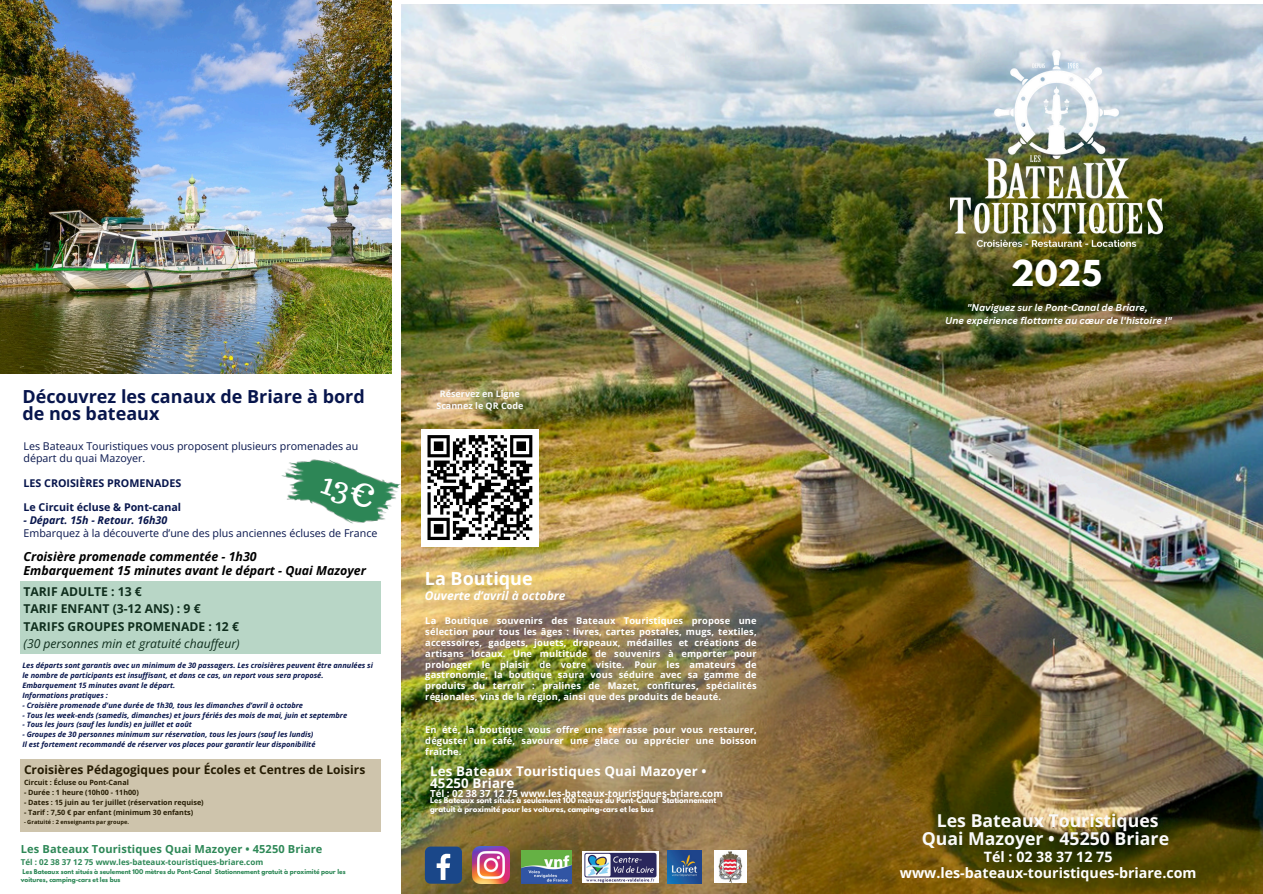
<style>
.page{position:relative;width:1263px;height:894px;background:#fff}
.page>*{position:absolute;margin:0;border:0;box-sizing:border-box;transform-origin:0 0}
.t1{font:700 31.65px "League Spartan";color:#fff}
.t2{font:700 18px/16.8px "Open Sans";color:#07154c}
.t3{font:700 18px "Open Sans";color:#fff}
.t4{font:700 17.7px/18px "Open Sans";color:#fafafa;text-align:center}
.t5{font:700 14.25px/15.8px "Open Sans";color:#fff;text-align:center}
.t6{font:700 13.35px/12px "Open Sans";letter-spacing:.01em;color:#fff}
.t7{font:italic 700 12.45px/14px "Open Sans";color:#000}
.t8{font:italic 12.15px/17.1px "Open Sans";color:#000}
.t9{font:700 12.15px/17.1px "Open Sans";color:#000}
.t10{font:700 12px "Open Sans";color:#000}
.t11{font:italic 700 12px "Open Sans";color:#fff}
.t12{font:700 11.1px "Open Sans";letter-spacing:.01em;color:#2e8857}
.t13{font:10.65px "Open Sans";color:#07154c}
.t14{font:700 10.65px "Open Sans";color:#07154c}
.t15{font:italic 700 10.65px "Open Sans";color:#07154c}
.t16{font:700 9.75px "Open Sans";color:#fff}
.t17{font:italic 700 9.6px "Canva Sans";color:#fff}
.t18{font:700 9.3px/10.8px "Open Sans";letter-spacing:.015em;color:#fff;text-align:justify}
.t19{font:700 9px "Open Sans";color:#fafafa}
.t20{font:700 8.1px "Open Sans";color:#2e8857}
.t21{font:italic 700 7.5px "Open Sans";color:#07154c}
.t22{font:700 7.2px "Open Sans";color:#000}
.t23{font:700 7.05px/9px "League Spartan";color:#fff}
.t24{font:700 5.85px/8.2px "League Spartan";color:#2e8857}
.t25{font:700 5.7px "Open Sans";color:#000}
.s1{font-weight:700;font-style:normal}
</style>
<div class="page">
<img style="left:0;top:0;width:392px;height:374px">
<img style="left:402px;top:5px;width:861px;height:888px">
<img style="left:472px;top:846px;width:37px;height:37px">
<div style="left:425px;top:846px;width:37px;height:37px;background:#1a4789;border-radius:6px"></div>
<svg style="left:425px;top:853px;width:32px;height:37px"></svg>
<img style="left:950px;top:50px;width:213px;height:196px">
<img style="left:281px;top:441px;width:135px;height:100px">
<img style="left:521px;top:849px;width:51px;height:34px">
<img style="left:668px;top:849px;width:34px;height:34px">
<img style="left:582px;top:851px;width:77px;height:31px">
<img style="left:714px;top:849px;width:33px;height:33px">
<div style="left:421px;top:428px;width:118px;height:118px;background:#fff"></div>
<svg style="left:427px;top:435px;width:106px;height:105px"></svg>
<div style="left:21px;top:580px;width:360px;height:73px;background:#b8d6c6"></div>
<div style="left:21px;top:759px;width:360px;height:73px;background:#cec4ac"></div>
<div style="left:320px;top:476px;width:57px;height:33px;background:#2d8656"></div>
<p class="t2" style="left:22px;top:387px;width:344px">Découvrez les canaux de Briare à bord de nos bateaux</p>
<p class="t13" style="left:24px;top:438px;width:336px">Les Bateaux Touristiques vous proposent plusieurs promenades au</p>
<p class="t13" style="left:24px;top:450px;width:123px">départ du quai Mazoyer.</p>
<p class="t14" style="left:24px;top:475px;width:159px">LES CROISIÈRES PROMENADES</p>
<p class="t14" style="left:24px;top:500px;width:159px">Le Circuit écluse &amp; Pont-canal</p>
<p class="t15" style="left:24px;top:512px;width:145px">- Départ. 15h - Retour. 16h30</p>
<p class="t13" style="left:24px;top:525px;width:355px">Embarquez à la découverte d’une des plus anciennes écluses de France</p>
<p class="t7" style="left:24px;top:549px;width:344px">Croisière promenade commentée - 1h30<br>Embarquement 15 minutes avant le départ - Quai Mazoyer</p>
<p class="t9" style="left:24px;top:582px;width:179px">TARIF ADULTE : 13 €<br>TARIF ENFANT (3-12 ANS) : 9 €</p>
<p class="t8" style="left:24px;top:618px;width:218px"><span class="s1">TARIFS GROUPES PROMENADE : 12 € </span>(30 personnes min et gratuité chauffeur)</p>
<p class="t21" style="left:22px;top:659px;width:352px">Les départs sont garantis avec un minimum de 30 passagers. Les croisières peuvent être annulées si</p>
<p class="t21" style="left:22px;top:669px;width:303px">le nombre de participants est insuffisant, et dans ce cas, un report vous sera proposé.</p>
<p class="t21" style="left:22px;top:679px;width:154px">Embarquement 15 minutes avant le départ.</p>
<p class="t21" style="left:22px;top:689px;width:87px">Informations pratiques :</p>
<p class="t21" style="left:22px;top:699px;width:282px">- Croisière promenade d'une durée de 1h30, tous les dimanches d’avril à octobre</p>
<p class="t21" style="left:22px;top:709px;width:326px">- Tous les week-ends (samedis, dimanches) et jours fériés des mois de mai, juin et septembre</p>
<p class="t21" style="left:22px;top:719px;width:171px">- Tous les jours (sauf les lundis) en juillet et août</p>
<p class="t21" style="left:22px;top:729px;width:293px">- Groupes de 30 personnes minimum sur réservation, tous les jours (sauf les lundis)</p>
<p class="t21" style="left:22px;top:739px;width:295px">Il est fortement recommandé de réserver vos places pour garantir leur disponibilité</p>
<p class="t10" style="left:24px;top:760px;width:343px">Croisières Pédagogiques pour Écoles et Centres de Loisirs</p>
<p class="t22" style="left:24px;top:777px;width:106px">Circuit : Écluse ou Pont-Canal</p>
<p class="t22" style="left:24px;top:787px;width:116px">- Durée : 1 heure (10h00 - 11h00)</p>
<p class="t22" style="left:24px;top:797px;width:181px">- Dates : 15 juin au 1er juillet (réservation requise)</p>
<p class="t22" style="left:24px;top:807px;width:171px">- Tarif : 7,50 € par enfant (minimum 30 enfants)</p>
<p class="t25" style="left:24px;top:817px;width:106px">- Gratuité : 2 enseignants par groupe.</p>
<p class="t12" style="left:21px;top:840px;width:303px">Les Bateaux Touristiques Quai Mazoyer • 45250 Briare</p>
<p class="t20" style="left:21px;top:856px;width:244px">Tél : 02 38 37 12 75 www.les-bateaux-touristiques-briare.com</p>
<p class="t24" style="left:21px;top:867px;width:326px">Les Bateaux sont situés à seulement 100 mètres du Pont-Canal Stationnement gratuit à proximité pour les voitures, camping-cars et les bus</p>
<p class="t19" style="left:440px;top:387px;width:81px">Réservez en Ligne</p>
<p class="t19" style="left:436px;top:399px;width:88px">Scannez le QR Code</p>
<p class="t3" style="left:425px;top:565px;width:109px">La Boutique</p>
<p class="t11" style="left:425px;top:586px;width:142px">Ouverte d’avril à octobre</p>
<p class="t18" style="left:425px;top:615px;width:333px">La Boutique souvenirs des Bateaux Touristiques propose une sélection pour tous les âges : livres, cartes postales, mugs, textiles, accessoires, gadgets, jouets, drapeaux, médailles et créations de artisans locaux. Une multitude de souvenirs à emporter pour prolonger le plaisir de votre visite. Pour les amateurs de gastronomie, la boutique saura vous séduire avec sa gamme de produits du terroir : pralines de Mazet, confitures, spécialités régionales, vins de la région, ainsi que des produits de beauté.</p>
<p class="t18" style="left:425px;top:723px;width:333px">En été, la boutique vous offre une terrasse pour vous restaurer, déguster un café, savourer une glace ou apprécier une boisson fraîche.</p>
<p class="t6" style="left:430px;top:764px;width:278px">Les Bateaux Touristiques Quai Mazoyer •<br>45250 Briare</p>
<p class="t16" style="left:430px;top:786px;width:294px">Tél : 02 38 37 12 75 www.les-bateaux-touristiques-briare.com</p>
<p class="t23" style="left:430px;top:796px;width:288px">Les Bateaux sont situés à seulement 100 mètres du Pont-Canal Stationnement gratuit à proximité pour les voitures, camping-cars et les bus</p>
<p class="t1" style="left:1011px;top:257px;width:92px">2025</p>
<p class="t17" style="left:967px;top:301px;width:182px">"Naviguez sur le Pont-Canal de Briare,</p>
<p class="t17" style="left:945px;top:314px;width:228px">Une expérience flottante au cœur de l'histoire !"</p>
<p class="t4" style="left:922px;top:810px;width:249px">Les Bateaux Touristiques<br>Quai Mazoyer • 45250 Briare</p>
<p class="t5" style="left:900px;top:848px;width:298px">Tél : 02 38 37 12 75 www.les-bateaux-touristiques-briare.com</p>
</div>
